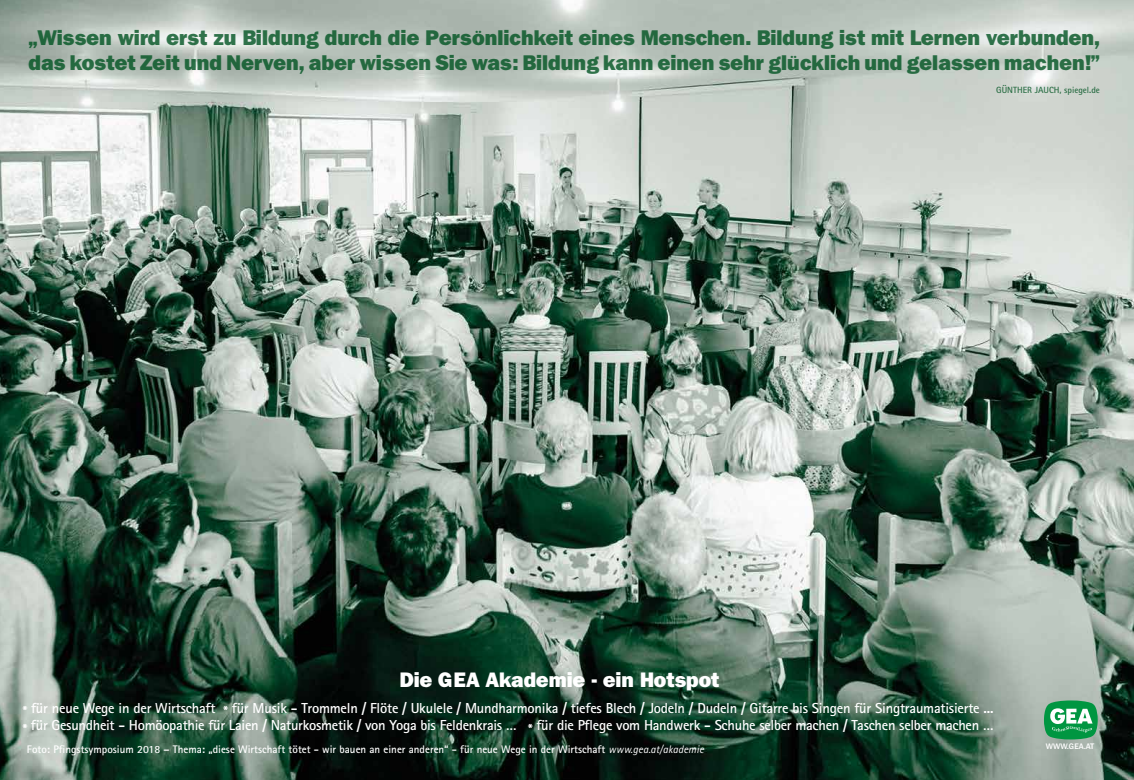
<style>
.page{position:relative;width:1134px;height:780px;background:#fff}
.page>*{position:absolute;margin:0;border:0;box-sizing:border-box;transform-origin:0 0}
.t1{font:800 21px/25.2px "Franklin ITCBQ";color:#005321}
.t2{font:800 20.7px "Franklin ITCBQ";color:#fff}
.t3{font:700 14.5px/17.4px "Rotis Sans Serif";letter-spacing:-.02em;color:#fff}
.t4{font:700 11px "Rotis Sans Serif";color:#fff}
.t5{font:700 9px "Rotis Sans Serif";color:#005321}
.t6{font:500 7.9px "Franklin ITCBQ";color:#fff}
.s1{font-weight:400;font-style:italic}
</style>
<div class="page">
<img style="left:0;top:0;width:1134px;height:780px">
<svg style="left:1044px;top:700px;width:54px;height:39px;background:#49af75"></svg>
<h1 class="t1" style="left:28px;top:26px;width:1073px">„Wissen wird erst zu Bildung durch die Persönlichkeit eines Menschen. Bildung ist mit Lernen verbunden, das kostet Zeit und Nerven, aber wissen Sie was: Bildung kann einen sehr glücklich und gelassen machen!”</h1>
<p class="t5" style="left:996px;top:84px;width:105px">GÜNTHER JAUCH, spiegel.de</p>
<h2 class="t2" style="left:400px;top:668px;width:321px">Die GEA Akademie - ein Hotspot</h2>
<p class="t3" style="left:23px;top:698px;width:972px">* für neue Wege in der Wirtschaft * für Musik - Trommeln / Flöte / Ukulele / Mundharmonika / tiefes Blech / Jodeln / Dudeln / Gitarre bis Singen für Singtraumatisierte ... * für Gesundheit - Homöopathie für Laien / Naturkosmetik / von Yoga bis Feldenkrais … * für die Pflege vom Handwerk - Schuhe selber machen / Taschen selber machen …</p>
<p class="t4" style="left:27px;top:742px;width:678px">Foto: Pfingstsymposium 2018 – Thema: „diese Wirtschaft tötet - wir bauen an einer anderen“ - für neue Wege in der Wirtschaft <span class="s1">www.gea.at/akademie</span></p>
<p class="t6" style="left:1046px;top:741px;width:50px">WWW.GEA.AT</p>
</div>
